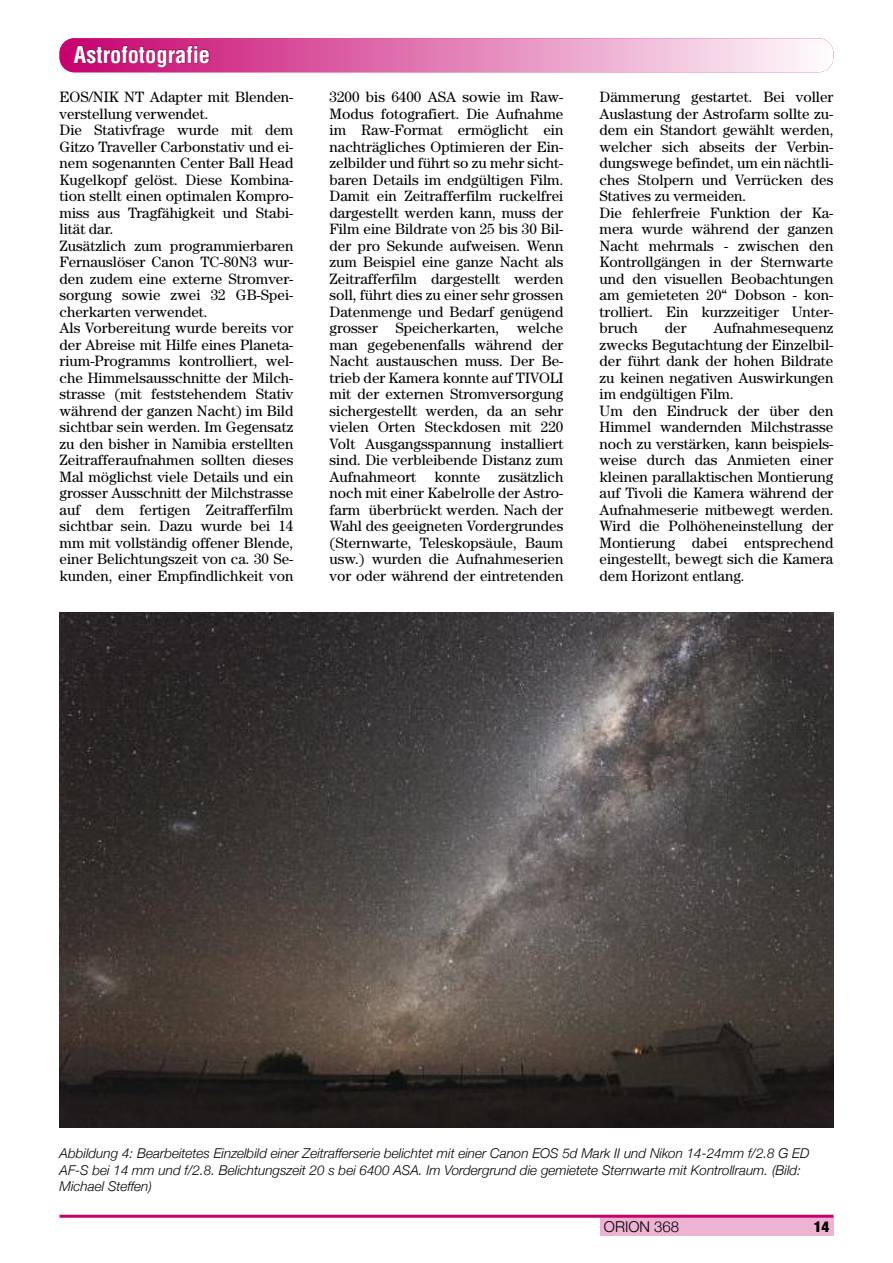
<style>
.page{position:relative;width:893px;height:1263px;background:#fff}
.page>*{position:absolute;margin:0;border:0;box-sizing:border-box;transform-origin:0 0}
.t1{font:700 condensed 22.5px "Helvetica";color:#fff}
.t2{font:15px/16.5px "Century";color:#000}
.t3{font:300 15px "Helvetica Neue";color:#000}
.t4{font:900 condensed 15px "Helvetica Neue";color:#000}
.t5{font:italic 300 13.5px/16.5px "Helvetica Neue";color:#000}
</style>
<div class="page">
<div style="left:600px;top:1216px;width:233px;height:19px;background:#eeb3d3"></div>
<hr style="left:60px;top:1215px;width:773px;height:3px;background:#c7006e">
<div style="left:60px;top:38px;width:773px;height:34px;background:linear-gradient(to right,#c7006e,#fefcfe);border-radius:15px"></div>
<img style="left:60px;top:613px;width:773px;height:514px">
<h1 class="t1" style="left:74px;top:42px;width:138px">Astrofotografie</h1>
<p class="t2" style="left:60px;top:90px;width:235px">EOS/NIK NT Adapter mit Blenden&shy;verstellung verwendet.<br>Die Stativfrage wurde mit dem Gitzo Traveller Carbonstativ und ei&shy;nem sogenannten Center Ball Head Kugelkopf gelöst. Diese Kombina&shy;tion stellt einen optimalen Kompro&shy;miss aus Tragfähigkeit und Stabi&shy;lität dar.<br>Zusätzlich zum programmierbaren Fernauslöser Canon TC-80N3 wur&shy;den zudem eine externe Stromver&shy;sorgung sowie zwei 32 GB-Spei&shy;cherkarten verwendet.<br>Als Vorbereitung wurde bereits vor der Abreise mit Hilfe eines Planeta&shy;rium-Programms kontrolliert, wel&shy;che Himmelsausschnitte der Milch&shy;strasse (mit feststehendem Stativ während der ganzen Nacht) im Bild sichtbar sein werden. Im Gegensatz zu den bisher in Namibia erstellten Zeitrafferaufnahmen sollten dieses Mal möglichst viele Details und ein grosser Ausschnitt der Milchstrasse auf dem fertigen Zeitrafferfilm sichtbar sein. Dazu wurde bei 14 mm mit vollständig offener Blende, einer Belichtungszeit von ca. 30 Se&shy;kunden, einer Empfindlichkeit von</p>
<p class="t2" style="left:330px;top:90px;width:235px;text-align:justify">3200 bis 6400 ASA sowie im Raw-Modus fotografiert. Die Aufnahme im Raw-Format ermöglicht ein nachträgliches Optimieren der Ein&shy;zelbilder und führt so zu mehr sicht&shy;baren Details im endgültigen Film.<br>Damit ein Zeitrafferfilm ruckelfrei dargestellt werden kann, muss der Film eine Bildrate von 25 bis 30 Bil&shy;der pro Sekunde aufweisen. Wenn zum Beispiel eine ganze Nacht als Zeitrafferfilm dargestellt werden soll, führt dies zu einer sehr grossen Datenmenge und Bedarf genügend grosser Speicherkarten, welche man gegebenenfalls während der Nacht austauschen muss. Der Be&shy;trieb der Kamera konnte auf TIVOLI mit der externen Stromversorgung sichergestellt werden, da an sehr vielen Orten Steckdosen mit 220<br>Volt Ausgangsspannung installiert sind. Die verbleibende Distanz zum Aufnahmeort konnte zusätzlich noch mit einer Kabelrolle der Astro&shy;farm überbrückt werden. Nach der Wahl des geeigneten Vordergrundes (Sternwarte, Teleskopsäule, Baum usw.) wurden die Aufnahmeserien vor oder während der eintretenden</p>
<p class="t2" style="left:600px;top:90px;width:235px">Dämmerung gestartet. Bei voller<br>Auslastung der Astrofarm sollte zu&shy;dem ein Standort gewählt werden, welcher sich abseits der Verbin&shy;dungswege befindet, um ein nächtli&shy;ches Stolpern und Verrücken des<br>Statives zu vermeiden.<br>Die fehlerfreie Funktion der Ka&shy;mera wurde während der ganzen<br>Nacht mehrmals - zwischen den<br>Kontrollgängen in der Sternwarte und den visuellen Beobachtungen am gemieteten 20“ Dobson - kon&shy;trolliert. Ein kurzzeitiger Unter&shy;bruch</p>
<p class="t2" style="left:600px;top:321px;width:235px;text-indent:114px">Aufnahmesequenz zwecks Begutachtung der Einzelbil&shy;der führt dank der hohen Bildrate zu keinen negativen Auswirkungen im endgültigen Film.<br>Um den Eindruck der über den<br>Himmel wandernden Milchstrasse noch zu verstärken, kann beispiels&shy;weise durch das Anmieten einer kleinen parallaktischen Montierung auf Tivoli die Kamera während der<br>Aufnahmeserie mitbewegt werden.<br>Wird die Polhöheneinstellung der<br>Montierung dabei entsprechend eingestellt, bewegt sich die Kamera dem Horizont entlang.</p>
<p class="t2" style="left:665px;top:321px;width:23px">der</p>
<p class="t5" style="left:60px;top:1145px;width:751px">Abbildung 4: Bearbeitetes Einzelbild einer Zeitrafferserie belichtet mit einer Canon EOS 5d Mark II und Nikon 14-24mm f/2.8 G ED<br>AF-S bei 14 mm und f/2.8. Belichtungszeit 20 s bei 6400 ASA. Im Vordergrund die gemietete Sternwarte mit Kontrollraum. (Bild:<br>Michael Steffen)</p>
<p class="t3" style="left:604px;top:1217px;width:77px">ORION 368</p>
<p class="t4" style="left:814px;top:1221px;width:17px">14</p>
</div>
